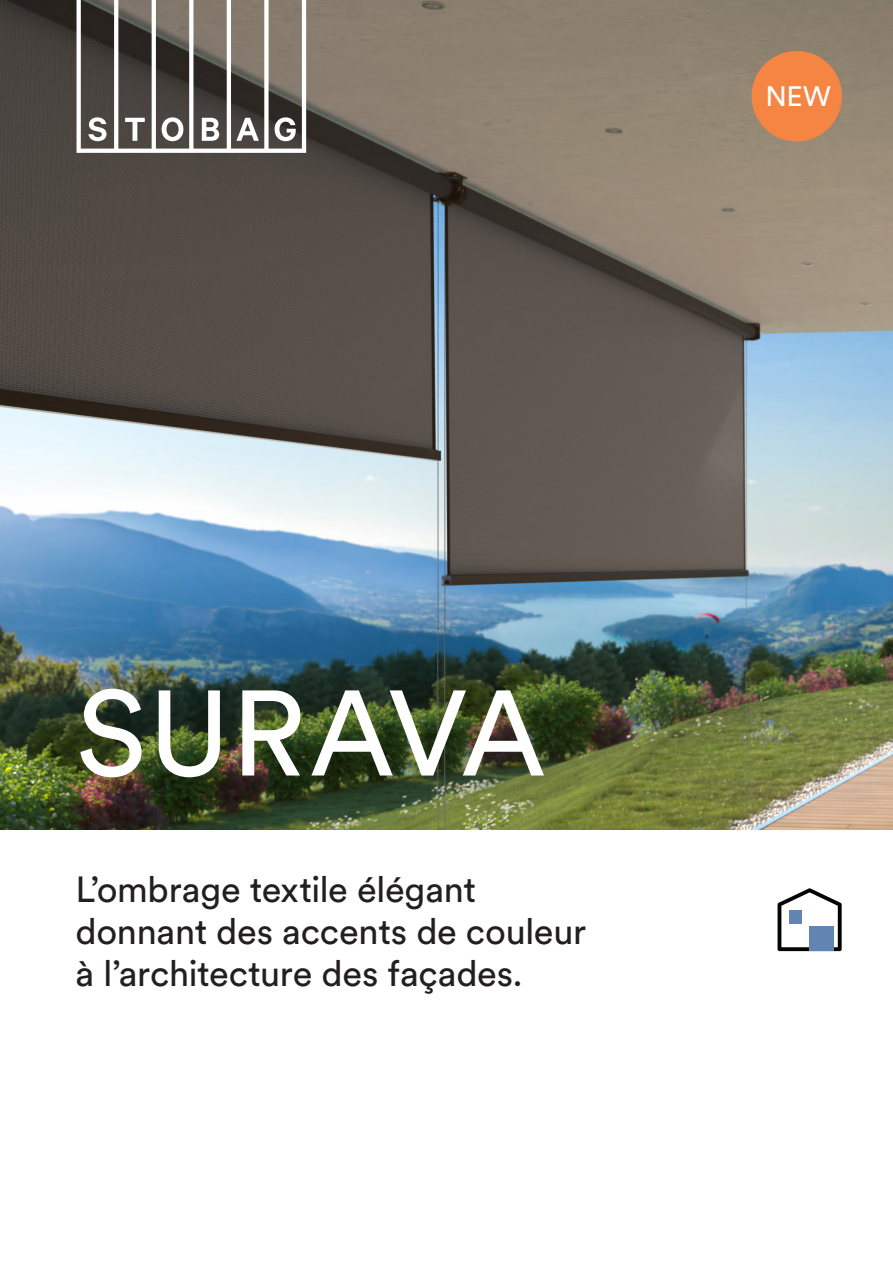
<style>
.page{position:relative;width:893px;height:1263px;background:#fff}
.page>*{position:absolute;margin:0;border:0;box-sizing:border-box;transform-origin:0 0}
.t1{font:120px "Circular XX";letter-spacing:.005em;color:#fff}
.t2{font:36px/42px "Circular XX";letter-spacing:-.01em;color:#231f20}
.t3{font:27.9px "Circular XX";color:#fff}
</style>
<div class="page">
<img style="left:0;top:0;width:893px;height:830px">
<div style="left:751px;top:51px;width:91px;height:90px;background:#f58543;border-radius:50%"></div>
<svg style="left:777px;top:888px;width:65px;height:63px"></svg>
<div style="left:789px;top:910px;width:13px;height:13px;background:#6284b3"></div>
<div style="left:810px;top:927px;width:24px;height:24px;background:#6284b3"></div>
<svg style="left:77px;top:0;width:229px;height:153px"></svg>
<img style="left:0;top:555px;width:809px;height:275px">
<img style="left:17px;top:597px;width:758px;height:213px">
<p class="t3" style="left:765px;top:77px;width:68px">NEW</p>
<h1 class="t1" style="left:76px;top:653px;width:471px">SURAVA</h1>
<p class="t2" style="left:75px;top:866px;width:512px">L’ombrage textile élégant donnant des accents de couleur à l’architecture des façades.</p>
</div>
